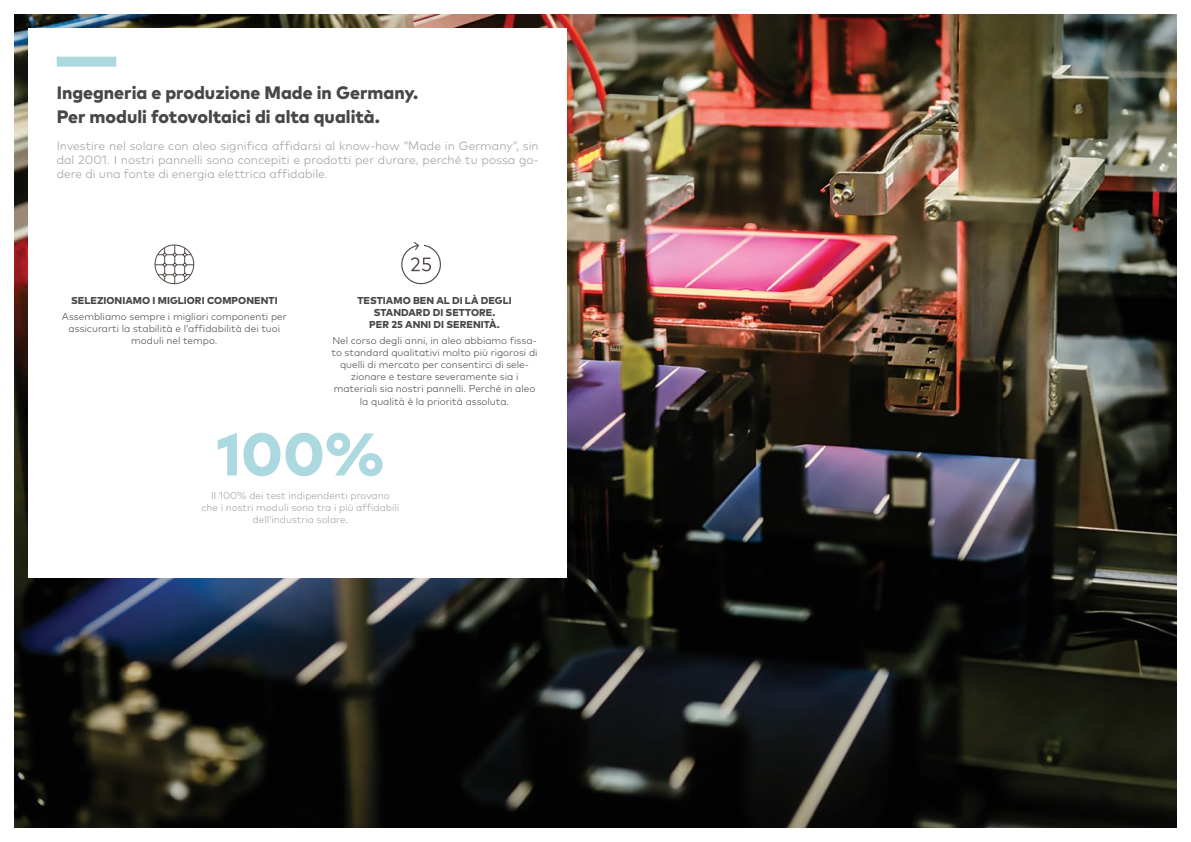
<style>
.page{position:relative;width:1191px;height:842px;background:#fff}
.page>*{position:absolute;margin:0;border:0;box-sizing:border-box;transform-origin:0 0}
.t1{font:800 60px "Mark Pro";color:#acd8df}
.t2{font:800 18px/24px "Mark Pro";color:#474747}
.t3{font:300 12px/14.4px "Mark Pro";color:#9c9da1;text-align:justify}
.t4{font:300 10px/12px "Mark Pro";color:#474747;text-align:center}
.t5{font:800 10px/12px "Mark Pro";letter-spacing:.005em;color:#474747;text-align:center}
.t6{font:300 10px/12px "Mark Pro";color:#9c9fa2;text-align:center}
</style>
<div class="page">
<img style="left:14px;top:14px;width:1162px;height:814px">
<div style="left:28px;top:28px;width:539px;height:550px;background:#fff"></div>
<div style="left:57px;top:57px;width:59px;height:10px;background:#acd8df"></div>
<svg style="left:401px;top:242px;width:40px;height:42px"></svg>
<svg style="left:156px;top:246px;width:38px;height:38px"></svg>
<div style="left:154px;top:244px;width:40px;height:40px;border:1px solid #524b48;border-radius:50%"></div>
<h2 class="t2" style="left:57px;top:79px;width:363px">Ingegneria e produzione Made in Germany.<br>Per moduli fotovoltaici di alta qualità.</h2>
<p class="t3" style="left:57px;top:137px;width:483px">Investire nel solare con aleo significa affidarsi al know-how “Made in Germany”, sin dal 2001. I nostri pannelli sono concepiti e prodotti per durare, perché tu possa go&shy;dere di una fonte di energia elettrica affidabile.</p>
<p class="t5" style="left:71px;top:293px;width:208px">SELEZIONIAMO I MIGLIORI COMPONENTI</p>
<p class="t4" style="left:62px;top:310px;width:226px">Assembliamo sempre i migliori componenti per assicurarti la stabilità e l’affidabilità dei tuoi moduli nel tempo.</p>
<p class="t5" style="left:357px;top:293px;width:156px">TESTIAMO BEN AL DI LÀ DEGLI<br>STANDARD DI SETTORE.<br>PER 25 ANNI DI SERENITÀ.</p>
<p class="t4" style="left:331px;top:334px;width:208px">Nel corso degli anni, in aleo abbiamo fissa&shy;to standard qualitativi molto più rigorosi di quelli di mercato per consentirci di sele&shy;zionare e testare severamente sia i materiali sia nostri pannelli. Perché in aleo la qualità è la priorità assoluta.</p>
<h1 class="t1" style="left:216px;top:408px;width:169px">100%</h1>
<p class="t6" style="left:201px;top:501px;width:199px">che i nostri moduli sono tra i più affidabili dell’industria solare.</p>
<p class="t6" style="left:211px;top:489px;width:180px">Il 100% dei test indipendenti provano</p>
</div>
